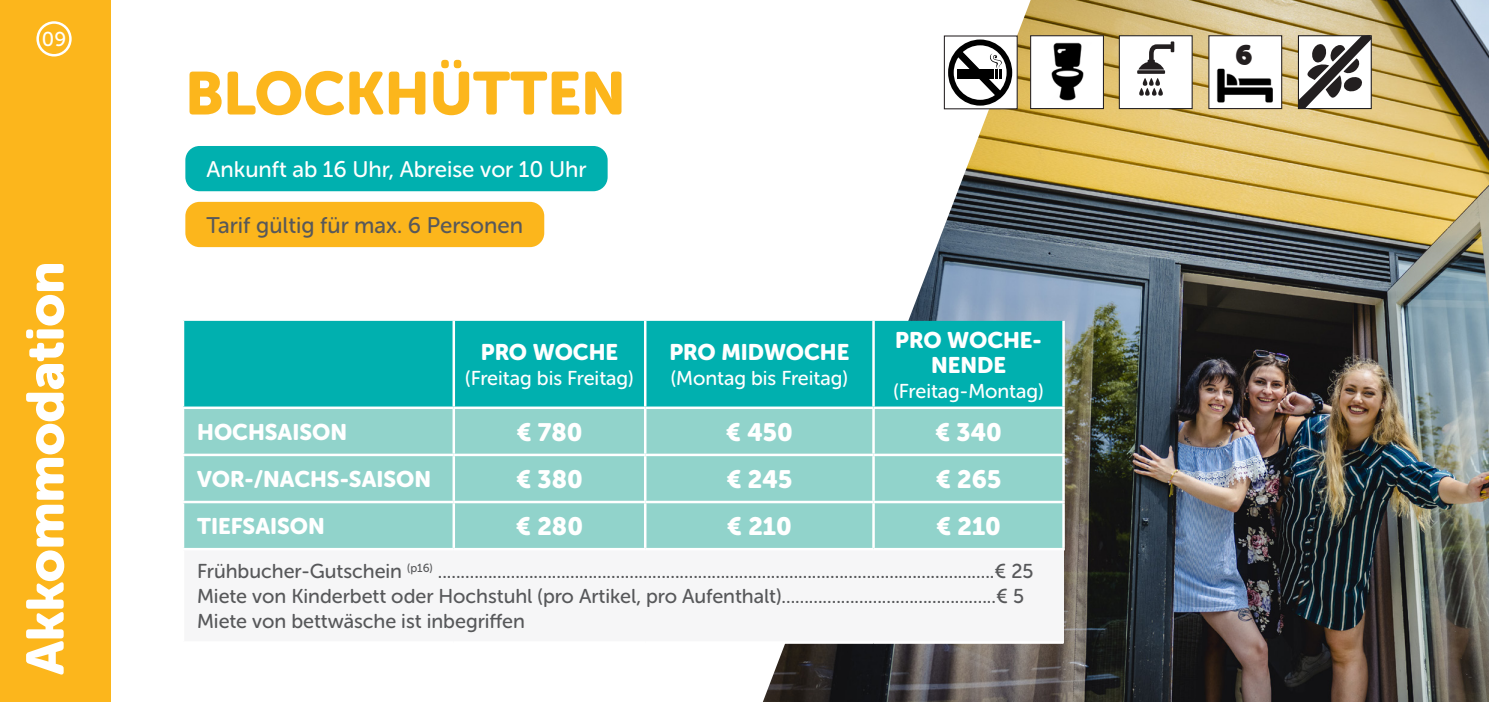
<style>
.page{position:relative;width:1489px;height:702px;background:#fff}
.page>*{position:absolute;margin:0;border:0;box-sizing:border-box;transform-origin:0 0}
.Paragraph_Style_1{font:60px "Museo Sans Rounded 900";color:#fcb61c}
.Paragraph_Style_1-2{font:52.5px "Museo Sans Rounded 900";color:#fff}
.t1{font:28px "Museo Sans Rounded";color:#231f20}
.Paragraph_Style_1-3{font:25px "Museo Sans Rounded 900";color:#fff}
.Paragraph_Style_1-4{font:22.5px/25px "Museo Sans Rounded 900";color:#fff;text-align:center}
.arcering_aankomst{font:22.5px "Museo Sans Rounded 500";color:#fff}
.arcering_geel{font:22.5px "Museo Sans Rounded 500";color:#57585a}
.Paragraph_Style_1-5{font:20px "Museo Sans Rounded 500";color:#57585a}
.t2{font:20px "Museo Sans Rounded 500";color:#fff}
</style>
<div class="page">
<div style="left:0;top:0;width:111px;height:702px;background:#fcb61c"></div>
<img style="left:762px;top:0;width:726px;height:702px">
<div style="left:1030px;top:35px;width:73px;height:74px;background:#fff;border:1px solid #241f21"></div>
<svg style="left:1297px;top:35px;width:74px;height:74px"></svg>
<svg style="left:1298px;top:35px;width:73px;height:73px"></svg>
<div style="left:1118px;top:35px;width:74px;height:74px;background:#fff;border:1px solid #211f21"></div>
<div style="left:1208px;top:35px;width:74px;height:74px;background:#fff;border:1px solid #241f21"></div>
<img style="left:1215px;top:68px;width:60px;height:41px">
<img style="left:1051px;top:42px;width:33px;height:59px">
<svg style="left:1138px;top:42px;width:37px;height:28px"></svg>
<svg style="left:1137px;top:70px;width:27px;height:4px"></svg>
<svg style="left:1139px;top:78px;width:24px;height:18px"></svg>
<div style="left:184px;top:321px;width:878px;height:85px;background:#00b0af"></div>
<div style="left:184px;top:409px;width:878px;height:139px;background:#91d3cb"></div>
<div style="left:183px;top:549px;width:880px;height:93px;background:#f6f6f7"></div>
<hr style="left:452px;top:321px;width:3px;height:85px;background:#fff">
<hr style="left:644px;top:321px;width:2px;height:85px;background:#fff">
<hr style="left:872px;top:321px;width:2px;height:85px;background:#fff">
<hr style="left:452px;top:409px;width:3px;height:44px;background:#fff">
<hr style="left:645px;top:406px;width:228px;height:3px;background:#fff">
<hr style="left:644px;top:409px;width:2px;height:44px;background:#fff">
<hr style="left:873px;top:406px;width:191px;height:3px;background:#fff">
<hr style="left:872px;top:409px;width:2px;height:44px;background:#fff">
<hr style="left:182px;top:453px;width:272px;height:3px;background:#fff">
<hr style="left:454px;top:453px;width:191px;height:3px;background:#fff">
<hr style="left:452px;top:456px;width:3px;height:44px;background:#fff">
<hr style="left:645px;top:453px;width:228px;height:3px;background:#fff">
<hr style="left:644px;top:456px;width:2px;height:44px;background:#fff">
<hr style="left:873px;top:453px;width:191px;height:3px;background:#fff">
<hr style="left:872px;top:456px;width:2px;height:44px;background:#fff">
<hr style="left:182px;top:500px;width:272px;height:3px;background:#fff">
<hr style="left:454px;top:500px;width:191px;height:3px;background:#fff">
<hr style="left:452px;top:503px;width:3px;height:45px;background:#fff">
<hr style="left:645px;top:500px;width:228px;height:3px;background:#fff">
<hr style="left:644px;top:503px;width:2px;height:45px;background:#fff">
<hr style="left:873px;top:500px;width:191px;height:3px;background:#fff">
<hr style="left:872px;top:503px;width:2px;height:45px;background:#fff">
<hr style="left:182px;top:548px;width:272px;height:2px;background:#fff">
<hr style="left:182px;top:550px;width:2px;height:91px;background:#fff">
<hr style="left:454px;top:548px;width:191px;height:2px;background:#fff">
<hr style="left:645px;top:548px;width:228px;height:2px;background:#fff">
<hr style="left:873px;top:548px;width:191px;height:2px;background:#fff">
<hr style="left:182px;top:641px;width:272px;height:2px;background:#fff">
<hr style="left:454px;top:641px;width:191px;height:2px;background:#fff">
<hr style="left:645px;top:641px;width:228px;height:2px;background:#fff">
<hr style="left:873px;top:641px;width:190px;height:2px;background:#fff">
<hr style="left:1062px;top:321px;width:2px;height:85px;background:#fff">
<hr style="left:1062px;top:409px;width:2px;height:44px;background:#fff">
<hr style="left:1062px;top:456px;width:2px;height:44px;background:#fff">
<hr style="left:1062px;top:503px;width:2px;height:45px;background:#fff">
<div style="left:185px;top:146px;width:422px;height:45px;background:#00b0af;border-radius:14px"></div>
<div style="left:185px;top:202px;width:359px;height:45px;background:#fcb61c;border-radius:14px"></div>
<div style="left:36px;top:21px;width:36px;height:35px;border:2px solid #fff;border-radius:50%"></div>
<div style="left:943px;top:35px;width:74px;height:74px;background:#fff;border:1px solid #241f21"></div>
<svg style="left:948px;top:40px;width:64px;height:66px"></svg>
<p class="t2" style="left:42px;top:28px;width:26px">09</p>
<p class="Paragraph_Style_1-2" style="left:15px;top:675px;width:415px;rotate:-90deg">Akkommodation</p>
<p class="Paragraph_Style_1" style="left:185px;top:59px;width:442px">BLOCKHÜTTEN</p>
<p class="arcering_aankomst" style="left:207px;top:157px;width:381px">Ankunft ab 16 Uhr, Abreise vor 10 Uhr</p>
<p class="arcering_geel" style="left:207px;top:213px;width:318px">Tarif gültig für max. 6 Personen</p>
<p class="Paragraph_Style_1-4" style="left:481px;top:340px;width:139px">PRO WOCHE</p>
<p class="t2" style="left:465px;top:367px;width:170px">(Freitag bis Freitag)</p>
<p class="Paragraph_Style_1-4" style="left:669px;top:340px;width:181px">PRO MIDWOCHE</p>
<p class="t2" style="left:670px;top:367px;width:179px">(Montag bis Freitag)</p>
<p class="Paragraph_Style_1-4" style="left:895px;top:327px;width:148px">PRO WOCHE-<br>NENDE</p>
<p class="t2" style="left:893px;top:380px;width:152px">(Freitag-Montag)</p>
<p class="Paragraph_Style_1-4" style="left:197px;top:419px;width:151px">HOCHSAISON</p>
<p class="Paragraph_Style_1-3" style="left:516px;top:418px;width:68px">€ 780</p>
<p class="Paragraph_Style_1-3" style="left:725px;top:418px;width:68px">€ 450</p>
<p class="Paragraph_Style_1-3" style="left:935px;top:418px;width:68px">€ 340</p>
<p class="Paragraph_Style_1-4" style="left:197px;top:466px;width:235px">VOR-/NACHS-SAISON</p>
<p class="Paragraph_Style_1-3" style="left:516px;top:465px;width:68px">€ 380</p>
<p class="Paragraph_Style_1-3" style="left:726px;top:465px;width:67px">€ 245</p>
<p class="Paragraph_Style_1-3" style="left:935px;top:465px;width:67px">€ 265</p>
<p class="Paragraph_Style_1-4" style="left:197px;top:513px;width:129px">TIEFSAISON</p>
<p class="Paragraph_Style_1-3" style="left:516px;top:512px;width:69px">€ 280</p>
<p class="Paragraph_Style_1-3" style="left:727px;top:512px;width:66px">€ 210</p>
<p class="Paragraph_Style_1-3" style="left:936px;top:512px;width:66px">€ 210</p>
<p class="Paragraph_Style_1-5" style="left:197px;top:560px;width:838px">Frühbucher-Gutschein <sup>(p16)</sup> ..........................................................................................................................€ 25</p>
<p class="Paragraph_Style_1-5" style="left:197px;top:585px;width:828px">Miete von Kinderbett oder Hochstuhl (pro Artikel, pro Aufenthalt)...............................................€ 5</p>
<p class="Paragraph_Style_1-5" style="left:197px;top:610px;width:329px">Miete von bettwäsche ist inbegriffen</p>
<p class="t1" style="left:1235px;top:39px;width:19px">6</p>
</div>
